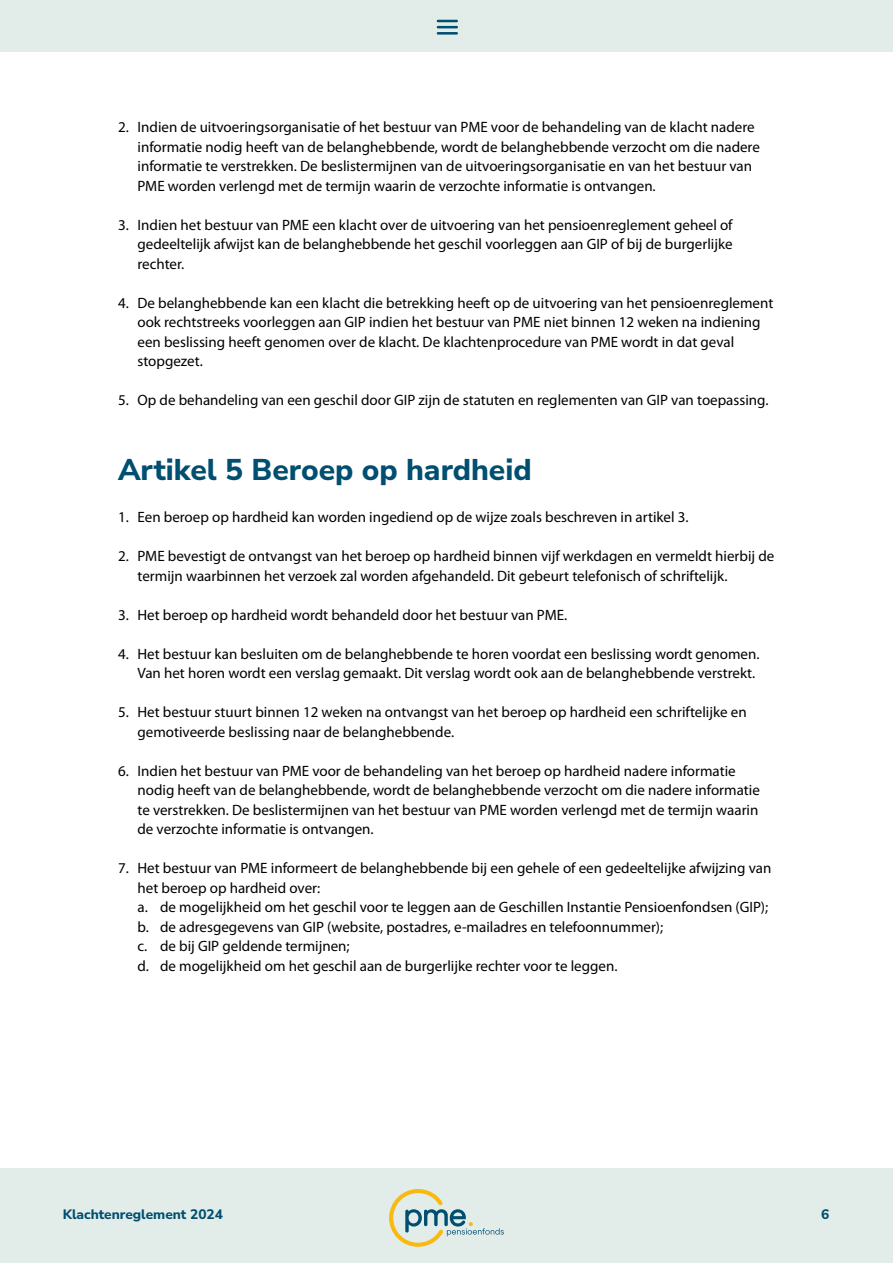
<style>
.page{position:relative;width:893px;height:1263px;background:#fff}
.page>*{position:absolute;margin:0;border:0;box-sizing:border-box;transform-origin:0 0}
.t1{font:800 30px "Nunito Sans";color:#004e70}
.t2{font:15px/19.5px "Myriad Pro";color:#000}
.t3{font:800 13.65px "Nunito Sans";color:#004e70}
</style>
<div class="page">
<div style="left:0;top:1169px;width:893px;height:94px;background:#e2edea"></div>
<div style="left:0;top:0;width:893px;height:51px;background:#e2edea"></div>
<svg style="left:389px;top:1189px;width:115px;height:58px"></svg>
<svg style="left:438px;top:20px;width:19px;height:8px"></svg>
<hr style="left:438px;top:32px;width:19px;height:3px;background:#004e70">
<p class="t2" style="left:137px;top:117px;width:624px;text-indent:-20px">2. Indien de uitvoeringsorganisatie of het bestuur van PME voor de behandeling van de klacht nadere informatie nodig heeft van de belanghebbende, wordt de belanghebbende verzocht om die nadere informatie te verstrekken. De beslistermijnen van de uitvoeringsorganisatie en van het bestuur van PME worden verlengd met de termijn waarin de verzochte informatie is ontvangen.</p>
<p class="t2" style="left:137px;top:214px;width:597px;text-align:justify;text-indent:-20px">3. Indien het bestuur van PME een klacht over de uitvoering van het pensioenreglement geheel of gedeeltelijk afwijst kan de belanghebbende het geschil voorleggen aan GIP of bij de burgerlijke rechter.</p>
<p class="t2" style="left:137px;top:292px;width:637px;text-indent:-20px">4. De belanghebbende kan een klacht die betrekking heeft op de uitvoering van het pensioenreglement ook rechtstreeks voorleggen aan GIP indien het bestuur van PME niet binnen 12 weken na indiening een beslissing heeft genomen over de klacht. De klachtenprocedure van PME wordt in dat geval stopgezet.</p>
<p class="t2" style="left:118px;top:390px;width:652px">5. Op de behandeling van een geschil door GIP zijn de statuten en reglementen van GIP van toepassing.</p>
<h1 class="t1" style="left:118px;top:448px;width:415px">Artikel 5 Beroep op hardheid</h1>
<p class="t2" style="left:118px;top:507px;width:572px">1. Een beroep op hardheid kan worden ingediend op de wijze zoals beschreven in artikel 3.</p>
<p class="t2" style="left:137px;top:546px;width:638px;text-indent:-20px">2. PME bevestigt de ontvangst van het beroep op hardheid binnen vijf werkdagen en vermeldt hierbij de termijn waarbinnen het verzoek zal worden afgehandeld. Dit gebeurt telefonisch of schriftelijk.</p>
<p class="t2" style="left:118px;top:604px;width:451px">3. Het beroep op hardheid wordt behandeld door het bestuur van PME.</p>
<p class="t2" style="left:118px;top:643px;width:643px;text-align:right">4. Het bestuur kan besluiten om de belanghebbende te horen voordat een beslissing wordt genomen.<br>Van het horen wordt een verslag gemaakt. Dit verslag wordt ook aan de belanghebbende verstrekt.</p>
<p class="t2" style="left:137px;top:702px;width:611px;text-indent:-20px">5. Het bestuur stuurt binnen 12 weken na ontvangst van het beroep op hardheid een schriftelijke en gemotiveerde beslissing naar de belanghebbende.</p>
<p class="t2" style="left:137px;top:760px;width:624px;text-indent:-20px">6. Indien het bestuur van PME voor de behandeling van het beroep op hardheid nadere informatie nodig heeft van de belanghebbende, wordt de belanghebbende verzocht om die nadere informatie te verstrekken. De beslistermijnen van het bestuur van PME worden verlengd met de termijn waarin de verzochte informatie is ontvangen.</p>
<p class="t2" style="left:137px;top:858px;width:635px;text-indent:-20px">7. Het bestuur van PME informeert de belanghebbende bij een gehele of een gedeeltelijke afwijzing van het beroep op hardheid over:<br>a. de mogelijkheid om het geschil voor te leggen aan de Geschillen Instantie Pensioenfondsen (GIP); b. de adresgegevens van GIP (website, postadres, e-mailadres en telefoonnummer);<br>c. de bij GIP geldende termijnen;<br>d. de mogelijkheid om het geschil aan de burgerlijke rechter voor te leggen.</p>
<p class="t3" style="left:63px;top:1205px;width:162px">Klachtenreglement 2024</p>
<p class="t3" style="left:821px;top:1205px;width:10px">6</p>
</div>
